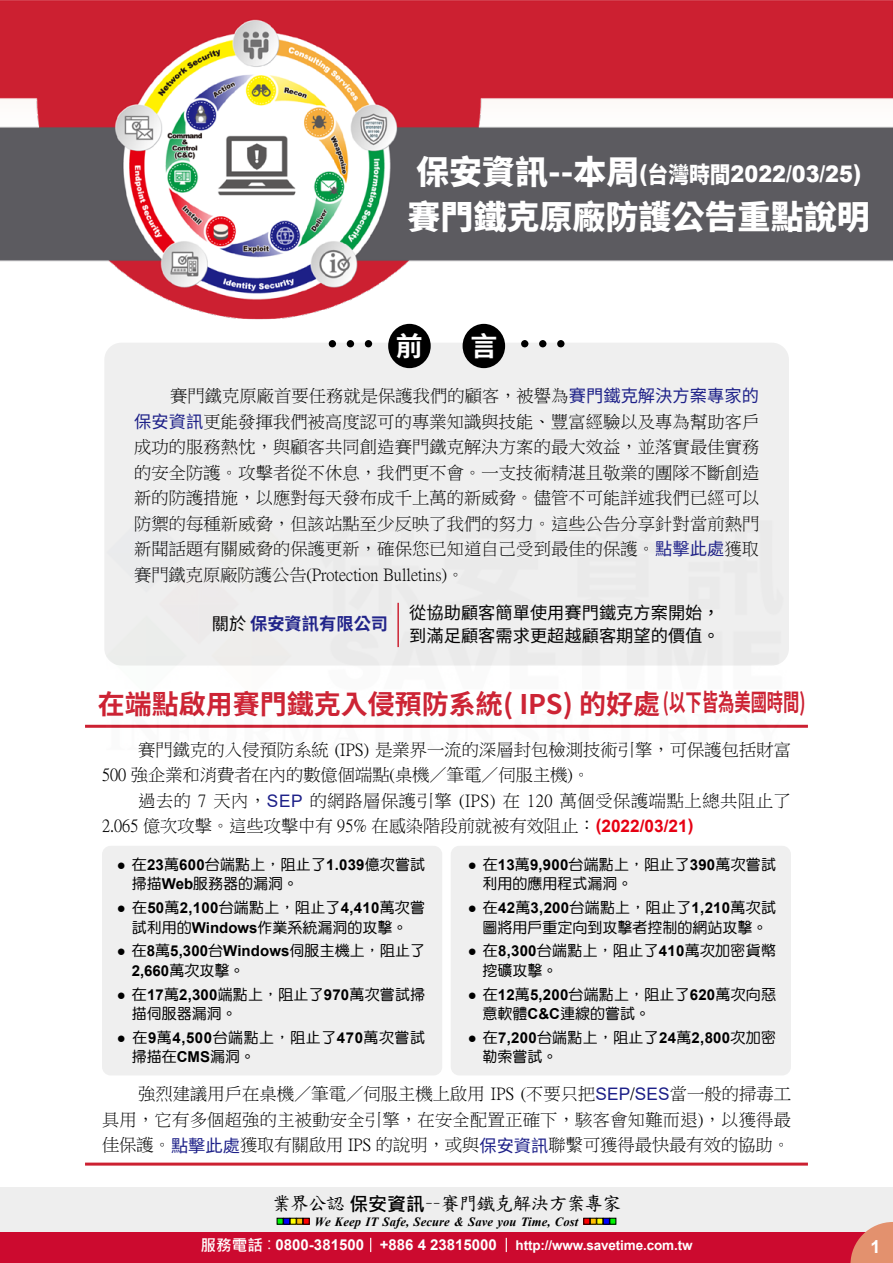
<style>
.page{position:relative;width:893px;height:1263px;background:#fff}
.page>*{position:absolute;margin:0;border:0;box-sizing:border-box;transform-origin:0 0}
.t1{font:54px "DF Yuan Std W5";color:#000}
.t2{font:800 33px "Source Han Sans TW";color:#fff}
.t3{font:700 27px "Source Han Sans TW";color:#cc2031}
.t4{font:700 27px "Source Han Sans TW";color:#fff}
.t5{font:700 24px "Source Han Sans TW";color:#cc2031;scale:.68 1}
.t6{font:900 22.8px "Arial";color:#fff;scale:.91 1}
.t7{font:18.9px "DF Kai Shu SB Estd BF";letter-spacing:-.05em;color:#000}
.t8{font:700 18px "Arial";color:#fff}
.t9{font:17.25px/25.5px "P Ming Li U";color:#000;text-align:justify}
.t10{font:17.25px/25.5px "P Ming Li U";letter-spacing:.035em;color:#000}
.t11{font:17.25px/22.5px "Source Han Sans TW";color:#000;text-align:right}
.t12{font:700 17.25px "Source Han Sans TW";color:#1d2088}
.t13{font:15px/19.5px "DF Yuan W5 WIN BF";letter-spacing:.01em;color:#000}
.t14{font:700 15px/19.5px "Arial";letter-spacing:.005em;color:#000}
.t15{font:15px/19.5px "DF Yuan W5 WIN BF";letter-spacing:.035em;color:#000}
.t16{font:700 13.5px "Arial";letter-spacing:-.01em;color:#fff}
.t17{font:italic 700 12.6px "Times New Roman";letter-spacing:.005em;color:#000}
.s1{font-family:"Source Han Sans TW";font-weight:800;font-size:33px}
.s2{font-family:"Source Han Sans TW";font-weight:800}
.s3{font-family:"Source Han Sans TW";font-weight:700;font-size:27px;color:#fff}
.s4{font-family:"DF Yuan Std W5";font-weight:400;font-size:54px;color:#000}
.s5{font-family:"Source Han Sans TW";color:#1d2088}
.s6{font-weight:400;color:#000}
.s7{color:#e60012}
.s8{font-family:"Arial";color:#1d2088}
.s9{font-family:"Arial";font-weight:700;color:#e60012}
.s10{font-family:"Arial"}
.s11{font-family:"Arial";font-weight:700}
.s12{font-weight:400}
.s13{font-family:"DF Yuan W5 WIN BF";font-weight:400}
.s14{font-family:"Microsoft Jheng Hei";font-weight:700}
.s15{font-family:"Microsoft Jheng Hei";font-size:15.6px}
.s16{font-family:"Microsoft Jheng Hei";font-weight:400;font-size:15.6px}
.s17{font-size:15px}
</style>
<div class="page">
<div style="left:0;top:1187px;width:893px;height:49px;background:#eee"></div>
<svg style="left:277px;top:1218px;width:32px;height:6px"></svg>
<svg style="left:584px;top:1218px;width:32px;height:6px"></svg>
<div style="left:0;top:1232px;width:893px;height:31px;background:#cc0a2f"></div>
<svg style="left:850px;top:1222px;width:43px;height:41px"></svg>
<svg style="left:370px;top:1238px;width:1px;height:14px"></svg>
<svg style="left:506px;top:1238px;width:1px;height:14px"></svg>
<img style="left:0;top:0;width:893px;height:327px">
<div style="left:104px;top:343px;width:685px;height:322px;background:#efefef;border-radius:17px"></div>
<div style="left:388px;top:324px;width:43px;height:44px;background:#000;border-radius:50%"></div>
<div style="left:463px;top:324px;width:42px;height:44px;background:#000;border-radius:50%"></div>
<div style="left:102px;top:846px;width:340px;height:229px;background:#efefef;border-radius:9px"></div>
<div style="left:451px;top:846px;width:340px;height:229px;background:#efefef;border-radius:9px"></div>
<hr style="left:85px;top:725px;width:723px;height:3px;background:#cc2031">
<hr style="left:85px;top:1162px;width:723px;height:3px;background:#cc2031">
<img style="left:106px;top:602px;width:681px;height:126px">
<h3 class="t6" style="left:416px;top:157px;width:490px"><span class="s1">保安資訊--本周</span>(<span class="s2">台灣時間</span>2022/03/25)</h3>
<h2 class="t2" style="left:408px;top:198px;width:463px">賽門鐵克原廠防護公告重點說明</h2>
<h1 class="t1" style="left:323px;top:315px;width:101px">… <span class="s3">前</span></h1>
<h3 class="t4" style="left:470px;top:331px;width:101px">言 <span class="s4">…</span></h3>
<p class="t9" style="left:134px;top:383px;width:627px;text-indent:36px">賽門鐵克原廠首要任務就是保護我們的顧客，被譽為<span class="s5">賽門鐵克解決方案專家的保安資訊</span>更能發揮我們被高度認可的專業知識與技能、豐富經驗以及專為幫助客戶成功的服務熱忱，與顧客共同創造賽門鐵克解決方案的最大效益，並落實最佳實務的安全防護。攻擊者從不休息，我們更不會。一支技術精湛且敬業的團隊不斷創造新的防護措施，以應對每天發布成千上萬的新威脅。儘管不可能詳述我們已經可以防禦的每種新威脅，但該站點至少反映了我們的努力。這些公告分享針對當前熱門新聞話題有關威脅的保護更新，確保您已知道自己受到最佳的保護。<span class="s5">點擊此處</span>獲取賽門鐵克原廠防護公告(Protection Bulletins)。</p>
<p class="t12" style="left:212px;top:614px;width:178px"><span class="s6">關於</span> 保安資訊有限公司</p>
<p class="t11" style="left:212px;top:602px;width:509px"><span class="s7">　</span> 從協助顧客簡單使用賽門鐵克方案開始，<br>　　 　　　　　　　　　 到滿足顧客需求更超越顧客期望的價值。</p>
<h3 class="t3" style="left:98px;top:688px;width:564px">在端點啟用賽門鐵克入侵預防系統( IPS) 的好處</h3>
<p class="t9" style="left:102px;top:737px;width:690px;text-indent:36px">賽門鐵克的入侵預防系統 (IPS) 是業界一流的深層封包檢測技術引擎，可保護包括財富<br>500 強企業和消費者在內的數億個端點(桌機／筆電／伺服主機)。</p>
<p class="t10" style="left:102px;top:788px;width:690px;text-indent:36px">過去的 7 天內，<span class="s8">SEP</span> 的網路層保護引擎 (IPS) 在 120 萬個受保護端點上總共阻止了<br>2.065 億次攻擊。這些攻擊中有 95% 在感染階段前就被有效阻止：<span class="s9">(2022/03/21)</span></p>
<h3 class="t5" style="left:663px;top:689px;width:212px">(以下皆為美國時間)</h3>
<p class="t13" style="left:132px;top:855px;width:295px;text-indent:-15px"><span class="s10">●</span> 在<span class="s11">23</span>萬<span class="s11">600</span>台端點上，阻止了<span class="s11">1.039</span>億次嘗試掃描<span class="s11">Web</span>服務器的漏洞。</p>
<p class="t13" style="left:117px;top:898px;width:310px;text-align:center"><span class="s10">●</span> 在<span class="s11">50</span>萬<span class="s11">2,100</span>台端點上，阻止了<span class="s11">4,410</span>萬次嘗試利用的<span class="s11">Windows</span>作業系統漏洞的攻擊。</p>
<p class="t14" style="left:132px;top:941px;width:295px;text-indent:-15px"><span class="s12">●</span> <span class="s13">在</span>8<span class="s13">萬</span>5,300<span class="s13">台</span>Windows<span class="s13">伺服主機上，阻止了<br></span>2,660<span class="s13">萬次攻擊。</span></p>
<p class="t13" style="left:132px;top:984px;width:295px;text-indent:-15px"><span class="s10">●</span> 在<span class="s11">17</span>萬<span class="s11">2,300</span>端點上，阻止了<span class="s11">970</span>萬次嘗試掃描伺服器漏洞。</p>
<p class="t15" style="left:132px;top:1028px;width:295px;text-indent:-15px"><span class="s10">●</span> 在<span class="s11">9</span>萬<span class="s11">4,500</span>台端點上，阻止了<span class="s11">470</span>萬次嘗試掃描在<span class="s11">CMS</span>漏洞。</p>
<p class="t13" style="left:483px;top:855px;width:295px;text-indent:-15px"><span class="s10">●</span> 在<span class="s11">13</span>萬<span class="s11">9,900</span>台端點上，阻止了<span class="s11">390</span>萬次嘗試利用的應用程式漏洞。</p>
<p class="t13" style="left:468px;top:898px;width:310px;text-align:center"><span class="s10">●</span> 在<span class="s11">42</span>萬<span class="s11">3,200</span>台端點上，阻止了<span class="s11">1,210</span>萬次試圖將用戶重定向到攻擊者控制的網站攻擊。</p>
<p class="t13" style="left:483px;top:941px;width:295px;text-indent:-15px"><span class="s10">●</span> 在<span class="s11">8,300</span>台端點上，阻止了<span class="s11">410</span>萬次加密貨幣挖礦攻擊。</p>
<p class="t13" style="left:483px;top:984px;width:295px;text-indent:-15px"><span class="s10">●</span> 在<span class="s11">12</span>萬<span class="s11">5,200</span>台端點上，阻止了<span class="s11">620</span>萬次向惡意軟體<span class="s11">C&amp;C</span>連線的嘗試。</p>
<p class="t13" style="left:483px;top:1028px;width:295px;text-indent:-15px"><span class="s10">●</span> 在<span class="s11">7,200</span>台端點上，阻止了<span class="s11">24</span>萬<span class="s11">2,800</span>次加密勒索嘗試。</p>
<p class="t9" style="left:102px;top:1081px;width:690px;text-indent:36px">強烈建議用戶在桌機／筆電／伺服主機上啟用 IPS (不要只把<span class="s8">SEP</span>/<span class="s8">SES</span>當一般的掃毒工具用，它有多個超強的主被動安全引擎，在安全配置正確下，駭客會知難而退)，以獲得最佳保護。<span class="s5">點擊此處</span>獲取有關啟用 IPS 的說明，或與<span class="s5">保安資訊</span>聯繫可獲得最快最有效的協助。</p>
<p class="t7" style="left:272px;top:1194px;width:351px">業界公認<span class="s14">保安資訊</span>－－賽門鐵克解決方案專家</p>
<p class="t17" style="left:315px;top:1212px;width:265px">We Keep IT Safe, Secure &amp; Save you Time, Cost</p>
<p class="t16" style="left:200px;top:1235px;width:494px"><span class="s15">服務電話</span><span class="s16">：</span><span class="s17">0800-381500 +886 4 23815000</span> http://www.savetime.com.tw</p>
<p class="t8" style="left:870px;top:1234px;width:12px">1</p>
</div>
